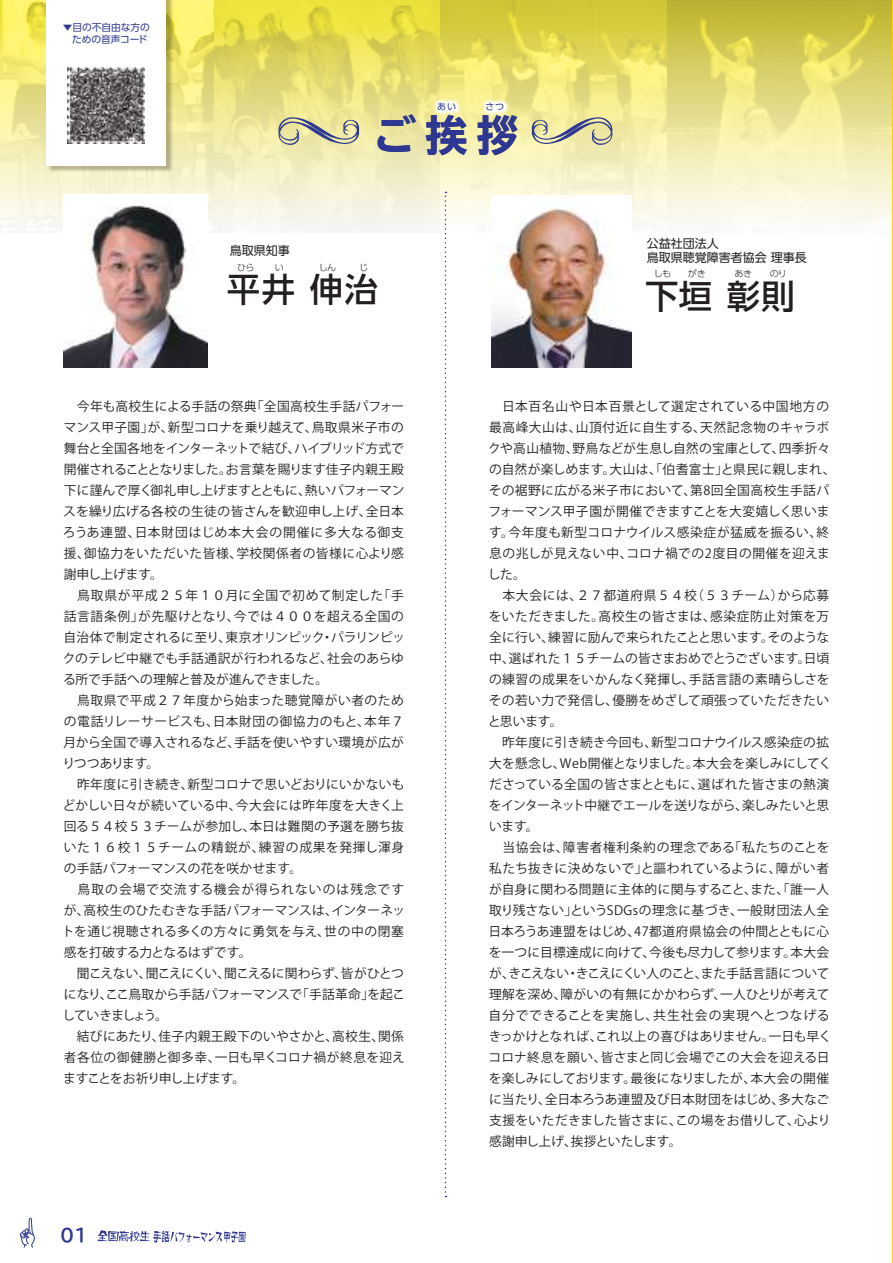
<style>
.page{position:relative;width:893px;height:1263px;background:#fff}
.page>*{position:absolute;margin:0;border:0;box-sizing:border-box;transform-origin:0 0}
.t1{font:700 expanded 42px "TBUD Go Std";color:#2e3892}
.t2{font:500 33.3px "UD Shin Go Pro";letter-spacing:.045em;color:#241f1f}
.t3{font:700 18px "TBUD Go Std";color:#2e3892}
.t4{font:12.75px/21px "Koz Go Pr 6 N";letter-spacing:.02em;color:#241f1f}
.t5{font:12px/13.5px "UD Shin Go Pro";color:#241f1f}
.t6{font:9.75px/12px "UD Shin Go Pro";letter-spacing:-.01em;color:#2e3892}
.t7{font:300 9px "UD Shin Go Pro";letter-spacing:-.06em;color:#241f1f}
.t8{font:9px "UD Shin Go Pro";color:#2e3892}
</style>
<div class="page">
<img style="left:0;top:0;width:893px;height:232px">
<svg style="left:445px;top:192px;width:1px;height:1005px"></svg>
<img style="left:63px;top:195px;width:144px;height:172px">
<img style="left:491px;top:196px;width:141px;height:171px">
<svg style="left:20px;top:1218px;width:15px;height:30px"></svg>
<svg style="left:98px;top:1230px;width:148px;height:12px"></svg>
<img style="left:380px;top:45px;width:182px;height:126px">
<img style="left:47px;top:0;width:127px;height:173px">
<div style="left:47px;top:0;width:119px;height:165px;background:#fff"></div>
<img style="left:68px;top:67px;width:77px;height:77px">
<svg style="left:532px;top:117px;width:80px;height:30px;background:#c8c5a0"></svg>
<svg style="left:278px;top:117px;width:81px;height:30px;background:#c6c39e"></svg>
<p class="t6" style="left:63px;top:21px;width:89px">▼目の不自由な方の　ための音声コード</p>
<p class="t8" style="left:437px;top:100px;width:69px">あい　 　 さつ</p>
<p class="t5" style="left:230px;top:243px;width:61px">鳥取県知事</p>
<h1 class="t1" style="left:374px;top:112px;width:146px">ご挨拶</h1>
<h2 class="t2" style="left:227px;top:263px;width:153px">平井 伸治</h2>
<p class="t5" style="left:647px;top:237px;width:161px">公益社団法人<br>鳥取県聴覚障害者協会 理事長</p>
<h2 class="t2" style="left:645px;top:269px;width:151px">下垣 彰則</h2>
<p class="t7" style="left:654px;top:267px;width:65px">しも　 がき　</p>
<p class="t7" style="left:734px;top:267px;width:19px">あき</p>
<p class="t7" style="left:770px;top:267px;width:19px">のり</p>
<p class="t4" style="left:62px;top:396px;width:345px">　今年も高校生による手話の祭典「全国高校生手話パフォーマンス甲子園」が、新型コロナを乗り越えて、鳥取県米子市の舞台と全国各地をインターネットで結び、ハイブリッド方式で開催されることとなりました。お言葉を賜ります佳子内親王殿下に謹んで厚く御礼申し上げますとともに、熱いパフォーマンスを繰り広げる各校の生徒の皆さんを歓迎申し上げ、全日本ろうあ連盟、日本財団はじめ本大会の開催に多大なる御支援、御協力をいただいた皆様、学校関係者の皆様に心より感謝申し上げます。<br>　鳥取県が平成２５年１０月に全国で初めて制定した「手話言語条例」が先駆けとなり、今では４００を超える全国の自治体で制定されるに至り、東京オリンピック・パラリンピックのテレビ中継でも手話通訳が行われるなど、社会のあらゆる所で手話への理解と普及が進んできました。<br>　鳥取県で平成２７年度から始まった聴覚障がい者のための電話リレーサービスも、日本財団の御協力のもと、本年７月から全国で導入されるなど、手話を使いやすい環境が広がりつつあります。<br>　昨年度に引き続き、新型コロナで思いどおりにいかないもどかしい日々が続いている中、今大会には昨年度を大きく上回る５４校５３チームが参加し、本日は難関の予選を勝ち抜いた１６校１５チームの精鋭が、練習の成果を発揮し渾身の手話パフォーマンスの花を咲かせます。<br>　鳥取の会場で交流する機会が得られないのは残念ですが、高校生のひたむきな手話パフォーマンスは、インターネットを通じ視聴される多くの方々に勇気を与え、世の中の閉塞感を打破する力となるはずです。<br>　聞こえない、聞こえにくい、聞こえるに関わらず、皆がひとつになり、ここ鳥取から手話パフォーマンスで「手話革命」を起こしていきましょう。<br>　結びにあたり、佳子内親王殿下のいやさかと、高校生、関係者各位の御健勝と御多幸、一日も早くコロナ禍が終息を迎えますことをお祈り申し上げます。</p>
<p class="t4" style="left:488px;top:396px;width:349px">　日本百名山や日本百景として選定されている中国地方の最高峰大山は、山頂付近に自生する、天然記念物のキャラボクや高山植物、野鳥などが生息し自然の宝庫として、四季折々の自然が楽しめます。大山は、「伯耆富士」と県民に親しまれ、その裾野に広がる米子市において、第8回全国高校生手話パフォーマンス甲子園が開催できますことを大変嬉しく思います。今年度も新型コロナウイルス感染症が猛威を振るい、終息の兆しが見えない中、コロナ禍での2度目の開催を迎えました。<br>　本大会には、２７都道府県５４校（５３チーム）から応募をいただきました。高校生の皆さまは、感染症防止対策を万全に行い、練習に励んで来られたことと思います。そのような中、選ばれた１５チームの皆さまおめでとうございます。日頃の練習の成果をいかんなく発揮し、手話言語の素晴らしさをその若い力で発信し、優勝をめざして頑張っていただきたいと思います。<br>　昨年度に引き続き今回も、新型コロナウイルス感染症の拡大を懸念し、Web開催となりました。本大会を楽しみにしてくださっている全国の皆さまとともに、選ばれた皆さまの熱演をインターネット中継でエールを送りながら、楽しみたいと思います。<br>　当協会は、障害者権利条約の理念である「私たちのことを私たち抜きに決めないで」と謳われているように、障がい者が自身に関わる問題に主体的に関与すること、また、「誰一人取り残さない」というSDGsの理念に基づき、一般財団法人全日本ろうあ連盟をはじめ、47都道府県協会の仲間とともに心を一つに目標達成に向けて、今後も尽力して参ります。本大会が、きこえない・きこえにくい人のこと、また手話言語について理解を深め、障がいの有無にかかわらず、一人ひとりが考えて自分でできることを実施し、共生社会の実現へとつなげるきっかけとなれば、これ以上の喜びはありません。一日も早くコロナ終息を願い、皆さまと同じ会場でこの大会を迎える日を楽しみにしております。最後になりましたが、本大会の開催に当たり、全日本ろうあ連盟及び日本財団をはじめ、多大なご支援をいただきました皆さまに、この場をお借りして、心より感謝申し上げ、挨拶といたします。</p>
<h3 class="t3" style="left:60px;top:1221px;width:30px">01</h3>
</div>
